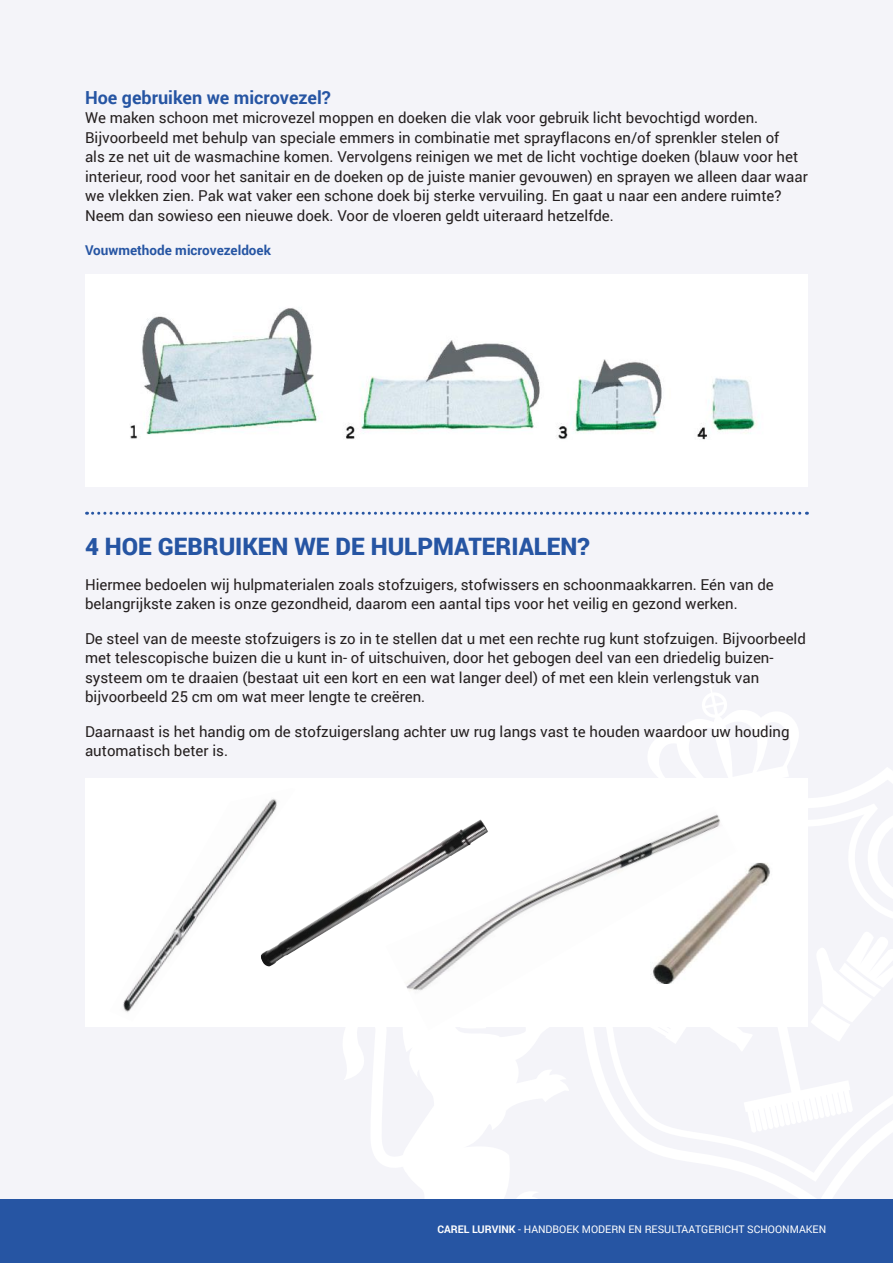
<style>
.page{position:relative;width:893px;height:1263px;background:#fff}
.page>*{position:absolute;margin:0;border:0;box-sizing:border-box;transform-origin:0 0}
.t1{font:900 24px "Roboto";color:#2655a3}
.t2{font:700 18px "Roboto";color:#2655a3}
.t3{font:15px/19.5px "Roboto";color:#241f1f}
.t4{font:700 13.5px "Roboto";color:#2655a3}
.t5{font:10.5px "Roboto";color:#fff}
.s1{font-weight:700}
</style>
<div class="page">
<div style="left:0;top:0;width:893px;height:1199px;background:#f4f4f9"></div>
<div style="left:0;top:1199px;width:893px;height:64px;background:#2655a3"></div>
<img style="left:85px;top:274px;width:723px;height:213px">
<svg style="left:87px;top:512px;width:720px;height:3px"></svg>
<div style="left:85px;top:778px;width:723px;height:249px;background:#fff"></div>
<img style="left:737px;top:862px;width:33px;height:49px">
<img style="left:385px;top:814px;width:352px;height:216px">
<img style="left:123px;top:798px;width:154px;height:214px">
<img style="left:261px;top:819px;width:227px;height:148px">
<p class="t2" style="left:85px;top:85px;width:247px">Hoe gebruiken we microvezel?</p>
<p class="t3" style="left:85px;top:108px;width:724px">We maken schoon met microvezel moppen en doeken die vlak voor gebruik licht bevochtigd worden.<br>Bijvoorbeeld met behulp van speciale emmers in combinatie met sprayflacons en/of sprenkler stelen of<br>als ze net uit de wasmachine komen. Vervolgens reinigen we met de licht vochtige doeken (blauw voor het interieur, rood voor het sanitair en de doeken op de juiste manier gevouwen) en sprayen we alleen daar waar we vlekken zien. Pak wat vaker een schone doek bij sterke vervuiling. En gaat u naar een andere ruimte?<br>Neem dan sowieso een nieuwe doek. Voor de vloeren geldt uiteraard hetzelfde.</p>
<p class="t4" style="left:85px;top:241px;width:187px">Vouwmethode microvezeldoek</p>
<h1 class="t1" style="left:85px;top:530px;width:506px">4 HOE GEBRUIKEN WE DE HULPMATERIALEN?</h1>
<p class="t3" style="left:85px;top:574px;width:690px">Hiermee bedoelen wij hulpmaterialen zoals stofzuigers, stofwissers en schoonmaakkarren. Eén van de belangrijkste zaken is onze gezondheid, daarom een aantal tips voor het veilig en gezond werken.</p>
<p class="t3" style="left:85px;top:628px;width:722px">De steel van de meeste stofzuigers is zo in te stellen dat u met een rechte rug kunt stofzuigen. Bijvoorbeeld met telescopische buizen die u kunt in- of uitschuiven, door het gebogen deel van een driedelig buizen&shy;systeem om te draaien (bestaat uit een kort en een wat langer deel) of met een klein verlengstuk van bijvoorbeeld 25 cm om wat meer lengte te creëren.</p>
<p class="t3" style="left:85px;top:721px;width:706px">Daarnaast is het handig om de stofzuigerslang achter uw rug langs vast te houden waardoor uw houding automatisch beter is.</p>
<p class="t5" style="left:437px;top:1222px;width:390px"><span class="s1">CAREL LURVINK</span> - HANDBOEK MODERN EN RESULTAATGERICHT SCHOONMAKEN</p>
</div>
